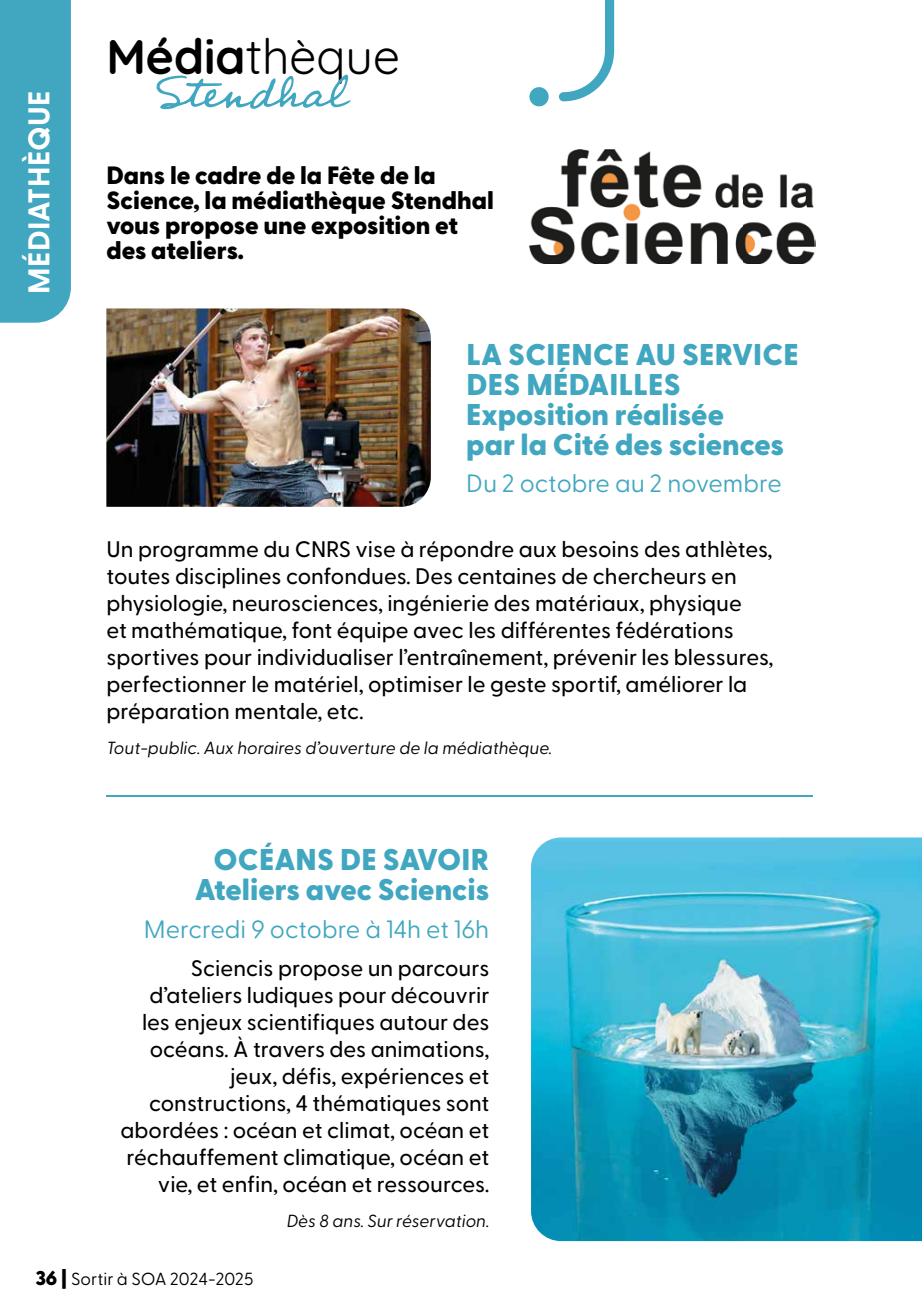
<style>
.page{position:relative;width:922px;height:1312px;background:#fff}
.page>*{position:absolute;margin:0;border:0;box-sizing:border-box;transform-origin:0 0}
.t1{font:56.75px "Professor";color:#41a7c0}
.t2{font:48.25px "Quicksand";color:#000}
.t3{font:800 30px/30px "Greycliff CF";color:#41a7c0}
.t4{font:700 30px "Greycliff CF";letter-spacing:.01em;color:#fff}
.t5{font:800 25px/25px "Greycliff CF";color:#000}
.t6{font:25px "Greycliff CF";color:#41a7c0}
.t7{font:500 22.5px/27px "Greycliff CF";color:#000}
.t8{font:italic 17.5px "Greycliff CF";color:#000}
.t9{font:17.5px "Greycliff CF";color:#000}
.s1{font-weight:700}
.s2{font-weight:800;font-size:20px}
</style>
<div class="page">
<div style="left:0;top:0;width:71px;height:322px;background:#41a7c0"></div>
<img style="left:106px;top:308px;width:325px;height:198px">
<hr style="left:106px;top:795px;width:706px;height:1px;background:#41a7c0">
<img style="left:529px;top:150px;width:286px;height:114px">
<img style="left:531px;top:837px;width:390px;height:403px">
<div style="left:529px;top:87px;width:19px;height:19px;background:#41a7c0;border-radius:50%"></div>
<svg style="left:558px;top:0;width:56px;height:101px"></svg>
<h3 class="t4" style="left:16px;top:294px;width:204px;rotate:-90deg">MÉDIATHÈQUE</h3>
<h2 class="t2" style="left:106px;top:19px;width:295px"><span class="s1">Média</span>thèque</h2>
<h1 class="t1" style="left:156px;top:54px;width:192px">Stendhal</h1>
<p class="t5" style="left:106px;top:162px;width:389px">Dans le cadre de la Fête de la<br>Science, la médiathèque Stendhal vous propose une exposition et des ateliers.</p>
<h3 class="t3" style="left:466px;top:338px;width:334px">LA SCIENCE AU SERVICE<br>DES MÉDAILLES<br>Exposition réalisée<br>par la Cité des sciences</h3>
<p class="t6" style="left:466px;top:464px;width:317px">Du 2 octobre au 2 novembre</p>
<p class="t7" style="left:106px;top:534px;width:668px">Un programme du CNRS vise à répondre aux besoins des athlètes, toutes disciplines confondues. Des centaines de chercheurs en physiologie, neurosciences, ingénierie des matériaux, physique<br>et mathématique, font équipe avec les différentes fédérations sportives pour individualiser l’entraînement, prévenir les blessures, perfectionner le matériel, optimiser le geste sportif, améliorer la préparation mentale, etc.</p>
<p class="t8" style="left:106px;top:735px;width:447px">Tout-public. Aux horaires d’ouverture de la médiathèque.</p>
<h3 class="t3" style="left:195px;top:843px;width:296px;text-align:right">OCÉANS DE SAVOIR<br>Ateliers avec Sciencis</h3>
<p class="t6" style="left:144px;top:909px;width:347px">Mercredi 9 octobre à 14h et 16h</p>
<p class="t7" style="left:120px;top:952px;width:370px;text-align:right">Sciencis propose un parcours d’ateliers ludiques pour découvrir les enjeux scientifiques autour des océans. À travers des animations, jeux, défis, expériences et constructions, 4 thématiques sont abordées : océan et climat, océan et réchauffement climatique, océan et vie, et enfin, océan et ressources.</p>
<p class="t8" style="left:286px;top:1207px;width:204px">Dès 8 ans. Sur réservation.</p>
<p class="t9" style="left:35px;top:1264px;width:219px"><span class="s2">36 |</span> Sortir à SOA 2024-2025</p>
</div>
